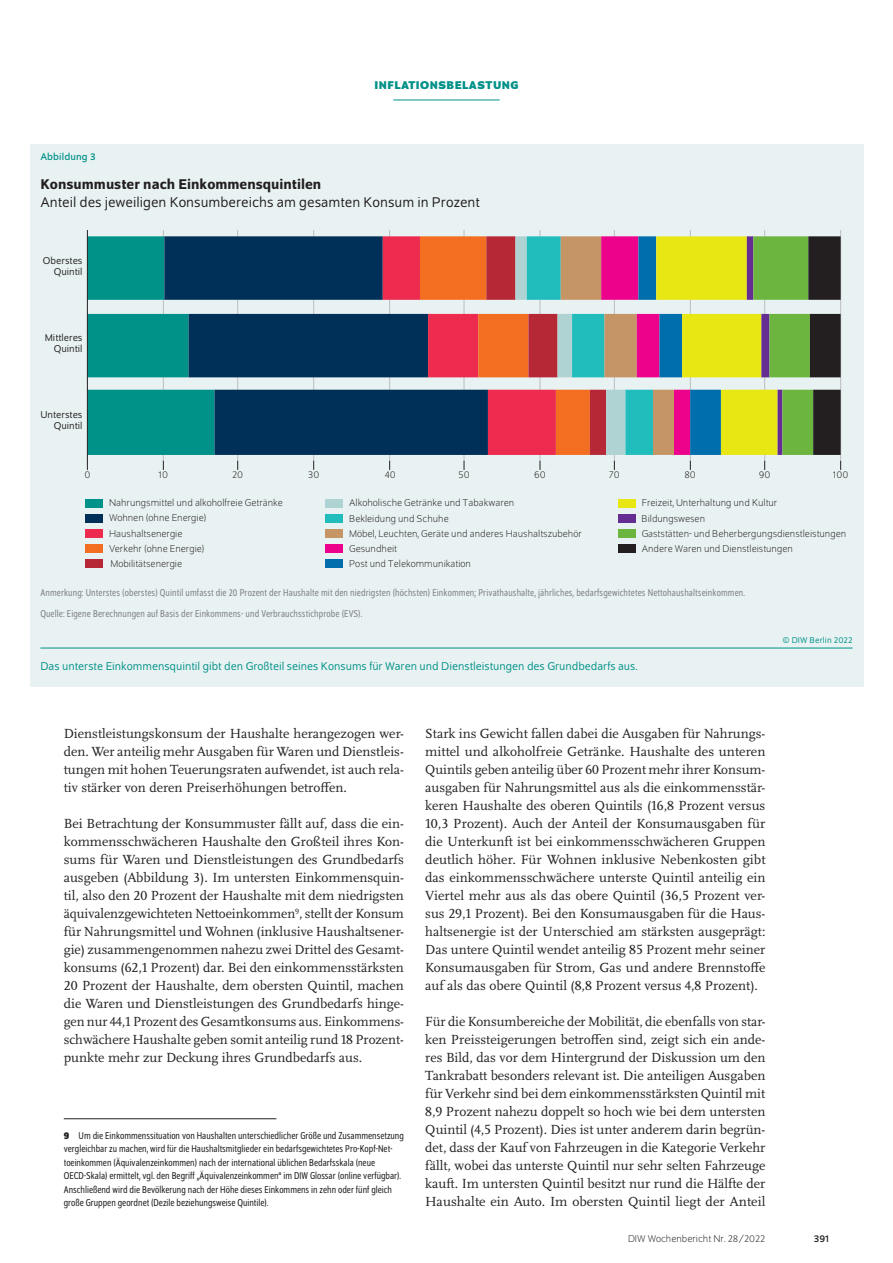
<style>
.page{position:relative;width:893px;height:1263px;background:#fff}
.page>*{position:absolute;margin:0;border:0;box-sizing:border-box;transform-origin:0 0}
.t1{font:15px "Schumpeter Blond";color:#231f20}
.t2{font:500 15px "Schumpeter";color:#231f20}
.t3{font:13.8px/18px "Scala Pro";color:#231f20;text-align:justify}
.t4{font:12px "Schumpeter Blond";color:#009188}
.t5{font:700 12px "Schumpeter";color:#009188}
.t6{font:semi-condensed 10.5px/13.5px "Schumpeter Blond";color:#231f20}
.t7{font:300 10.5px/15.3px "Schumpeter";color:#231f20}
.t8{font:semi-condensed 10.5px/21.3px "Schumpeter Blond";letter-spacing:.01em;color:#808285}
.t9{font:10.5px/10.9px "Schumpeter Blond";color:#231f20;text-align:right}
.t10{font:10.5px "Schumpeter";letter-spacing:.01em;color:#009188}
.t11{font:10.5px "Schumpeter";color:#231f20}
.t12{font:9px "Schumpeter Blond";letter-spacing:.01em;color:#009188}
.s1{font-family:"Schumpeter";font-weight:700}
</style>
<div class="page">
<hr style="left:393px;top:100px;width:107px;height:1px;background:#009188">
<hr style="left:64px;top:1118px;width:212px;height:1px;background:#231f20">
<div style="left:30px;top:144px;width:833px;height:543px;background:#e9f2f2"></div>
<hr style="left:163px;top:230px;width:1px;height:231px;background:#bcbdc0">
<hr style="left:237px;top:230px;width:1px;height:231px;background:#bcbdc0">
<hr style="left:313px;top:230px;width:1px;height:231px;background:#bcbdc0">
<hr style="left:389px;top:230px;width:1px;height:231px;background:#bcbdc0">
<hr style="left:464px;top:230px;width:1px;height:231px;background:#bcbdc0">
<hr style="left:540px;top:230px;width:1px;height:231px;background:#bcbdc0">
<hr style="left:614px;top:230px;width:1px;height:231px;background:#bcbdc0">
<hr style="left:690px;top:230px;width:1px;height:231px;background:#bcbdc0">
<hr style="left:764px;top:230px;width:1px;height:231px;background:#bcbdc0">
<hr style="left:840px;top:230px;width:1px;height:231px;background:#bcbdc0">
<div style="left:86px;top:499px;width:17px;height:9px;background:#009188"></div>
<div style="left:326px;top:499px;width:17px;height:9px;background:#afd3d2"></div>
<div style="left:326px;top:514px;width:17px;height:9px;background:#21bdbd"></div>
<div style="left:86px;top:514px;width:17px;height:9px;background:#003058"></div>
<div style="left:326px;top:529px;width:17px;height:9px;background:#c59565"></div>
<div style="left:326px;top:544px;width:17px;height:9px;background:#ed028c"></div>
<div style="left:86px;top:544px;width:17px;height:9px;background:#f36e21"></div>
<div style="left:326px;top:559px;width:17px;height:9px;background:#006dad"></div>
<div style="left:618px;top:499px;width:17px;height:9px;background:#e8e613"></div>
<div style="left:618px;top:514px;width:17px;height:9px;background:#652d91"></div>
<div style="left:618px;top:529px;width:17px;height:9px;background:#6cb640"></div>
<div style="left:618px;top:544px;width:17px;height:9px;background:#231f20"></div>
<div style="left:86px;top:529px;width:17px;height:9px;background:#ed2b4e"></div>
<div style="left:86px;top:559px;width:17px;height:9px;background:#b72837"></div>
<svg style="left:88px;top:236px;width:76px;height:219px;background:#1c9c94"></svg>
<svg style="left:164px;top:236px;width:219px;height:219px;background:#1c516f"></svg>
<svg style="left:383px;top:236px;width:458px;height:219px;background:#9f8465"></svg>
<hr style="left:87px;top:230px;width:1px;height:231px;background:#231f20">
<hr style="left:40px;top:648px;width:813px;height:1px;background:#009188">
<p class="t5" style="left:374px;top:79px;width:14px">INFLATIONSBELASTUNG</p>
<p class="t10" style="left:40px;top:151px;width:57px">Abbildung 3</p>
<p class="t2" style="left:40px;top:176px;width:282px">Konsummuster nach Einkommensquintilen</p>
<p class="t1" style="left:40px;top:194px;width:441px">Anteil des jeweiligen Konsumbereichs am gesamten Konsum in Prozent</p>
<p class="t9" style="left:43px;top:256px;width:41px">Oberstes<br>Quintil</p>
<p class="t9" style="left:45px;top:333px;width:39px">Mittleres<br>Quintil</p>
<p class="t9" style="left:40px;top:410px;width:44px">Unterstes<br>Quintil</p>
<p class="t7" style="left:84px;top:468px;width:7px">0</p>
<p class="t7" style="left:159px;top:468px;width:11px">10</p>
<p class="t7" style="left:232px;top:468px;width:13px">20</p>
<p class="t7" style="left:308px;top:468px;width:13px">30</p>
<p class="t7" style="left:384px;top:468px;width:13px">40</p>
<p class="t7" style="left:458px;top:468px;width:13px">50</p>
<p class="t7" style="left:534px;top:468px;width:13px">60</p>
<p class="t7" style="left:609px;top:468px;width:12px">70</p>
<p class="t7" style="left:684px;top:468px;width:13px">80</p>
<p class="t7" style="left:759px;top:468px;width:13px">90</p>
<p class="t7" style="left:833px;top:468px;width:17px">100</p>
<p class="t7" style="left:109px;top:496px;width:175px">Nahrungsmittel und alkoholfreie Getränke</p>
<p class="t7" style="left:349px;top:496px;width:167px">Alkoholische Getränke und Tabakwaren</p>
<p class="t7" style="left:109px;top:511px;width:99px">Wohnen (ohne Energie)</p>
<p class="t7" style="left:349px;top:511px;width:234px">Bekleidung und Schuhe<br>Möbel, Leuchten, Geräte und anderes Haushaltszubehör</p>
<p class="t7" style="left:109px;top:541px;width:97px">Verkehr (ohne Energie)</p>
<p class="t7" style="left:349px;top:541px;width:123px">Gesundheit<br>Post und Telekommunikation</p>
<p class="t7" style="left:642px;top:496px;width:206px">Freizeit, Unterhaltung und Kultur<br>Bildungswesen<br>Gaststätten- und Beherbergungsdienstleistungen Andere Waren und Dienstleistungen</p>
<p class="t7" style="left:109px;top:526px;width:75px">Haushaltsenergie</p>
<p class="t7" style="left:110px;top:556px;width:73px">Mobilitätsenergie</p>
<p class="t8" style="left:40px;top:582px;width:706px">Anmerkung: Unterstes (oberstes) Quintil umfasst die 20 Prozent der Haushalte mit den niedrigsten (höchsten) Einkommen; Privathaushalte, jährliches, bedarfsgewichtetes Nettohaushaltseinkommen.<br>Quelle: Eigene Berechnungen auf Basis der Einkommens- und Verbrauchsstichprobe (EVS).</p>
<p class="t4" style="left:40px;top:660px;width:598px">Das unterste Einkommensquintil gibt den Großteil seines Konsums für Waren und Dienstleistungen des Grundbedarfs aus.</p>
<p class="t12" style="left:782px;top:636px;width:72px">© DIW Berlin 2022</p>
<p class="t3" style="left:64px;top:724px;width:342px">Dienstleistungskonsum der Haushalte herangezogen wer&shy;den. Wer anteilig mehr Ausgaben für Waren und Dienstleis&shy;tungen mit hohen Teuerungsraten aufwendet, ist auch rela&shy;tiv stärker von deren Preiserhöhungen betroffen.</p>
<p class="t3" style="left:64px;top:814px;width:342px">Bei Betrachtung der Konsummuster fällt auf, dass die ein&shy;kommensschwächeren Haushalte den Großteil ihres Kon&shy;sums für Waren und Dienstleistungen des Grundbedarfs ausgeben (Abbildung 3). Im untersten Einkommensquin&shy;til, also den 20 Prozent der Haushalte mit dem niedrigsten äquivalenzgewichteten Nettoeinkommen<sup>9</sup>, stellt der Konsum für Nahrungsmittel und Wohnen (inklusive Haushaltsener&shy;gie) zusammengenommen nahezu zwei Drittel des Gesamt&shy;konsums (62,1 Prozent) dar. Bei den einkommensstärksten 20 Prozent der Haushalte, dem obersten Quintil, machen die Waren und Dienstleistungen des Grundbedarfs hinge&shy;gen nur 44,1 Prozent des Gesamtkonsums aus. Einkommens&shy;schwächere Haushalte geben somit anteilig rund 18 Prozent&shy;punkte mehr zur Deckung ihres Grundbedarfs aus.</p>
<p class="t6" style="left:64px;top:1129px;width:342px"><span class="s1">9</span> Um die Einkommenssituation von Haushalten unterschiedlicher Größe und Zusammensetzung vergleichbar zu machen, wird für die Haushaltsmitglieder ein bedarfsgewichtetes Pro-Kopf-Net&shy;toeinkommen (Äquivalenzeinkommen) nach der international üblichen Bedarfsskala (neue OECD-Skala) ermittelt, vgl. den Begriff „Äquivalenzeinkommen“ im DIW Glossar (online verfügbar).<br>Anschließend wird die Bevölkerung nach der Höhe dieses Einkommens in zehn oder fünf gleich große Gruppen geordnet (Dezile beziehungsweise Quintile).</p>
<p class="t3" style="left:425px;top:724px;width:342px">Stark ins Gewicht fallen dabei die Ausgaben für Nahrungs&shy;mittel und alkoholfreie Getränke. Haushalte des unteren Quintils geben anteilig über 60 Prozent mehr ihrer Konsum&shy;ausgaben für Nahrungsmittel aus als die einkommensstär&shy;keren Haushalte des oberen Quintils (16,8 Prozent versus 10,3 Prozent). Auch der Anteil der Konsumausgaben für die Unterkunft ist bei einkommensschwächeren Gruppen deutlich höher. Für Wohnen inklusive Nebenkosten gibt das einkommensschwächere unterste Quintil anteilig ein Viertel mehr aus als das obere Quintil (36,5 Prozent ver&shy;sus 29,1 Prozent). Bei den Konsumausgaben für die Haus&shy;haltsenergie ist der Unterschied am stärksten ausgeprägt:<br>Das untere Quintil wendet anteilig 85 Prozent mehr seiner Konsumausgaben für Strom, Gas und andere Brennstoffe auf als das obere Quintil (8,8 Prozent versus 4,8 Prozent).</p>
<p class="t3" style="left:425px;top:1012px;width:342px">Für die Konsumbereiche der Mobilität, die ebenfalls von star&shy;ken Preissteigerungen betroffen sind, zeigt sich ein ande&shy;res Bild, das vor dem Hintergrund der Diskussion um den Tankrabatt besonders relevant ist. Die anteiligen Ausgaben für Verkehr sind bei dem einkommensstärksten Quintil mit 8,9 Prozent nahezu doppelt so hoch wie bei dem untersten Quintil (4,5 Prozent). Dies ist unter anderem darin begrün&shy;det, dass der Kauf von Fahrzeugen in die Kategorie Verkehr fällt, wobei das unterste Quintil nur sehr selten Fahrzeuge kauft. Im untersten Quintil besitzt nur rund die Hälfte der Haushalte ein Auto. Im obersten Quintil liegt der Anteil</p>
<p class="t7" style="left:628px;top:1231px;width:139px">DIW Wochenbericht Nr. 28/2022</p>
<p class="t11" style="left:814px;top:1233px;width:17px">391</p>
</div>
